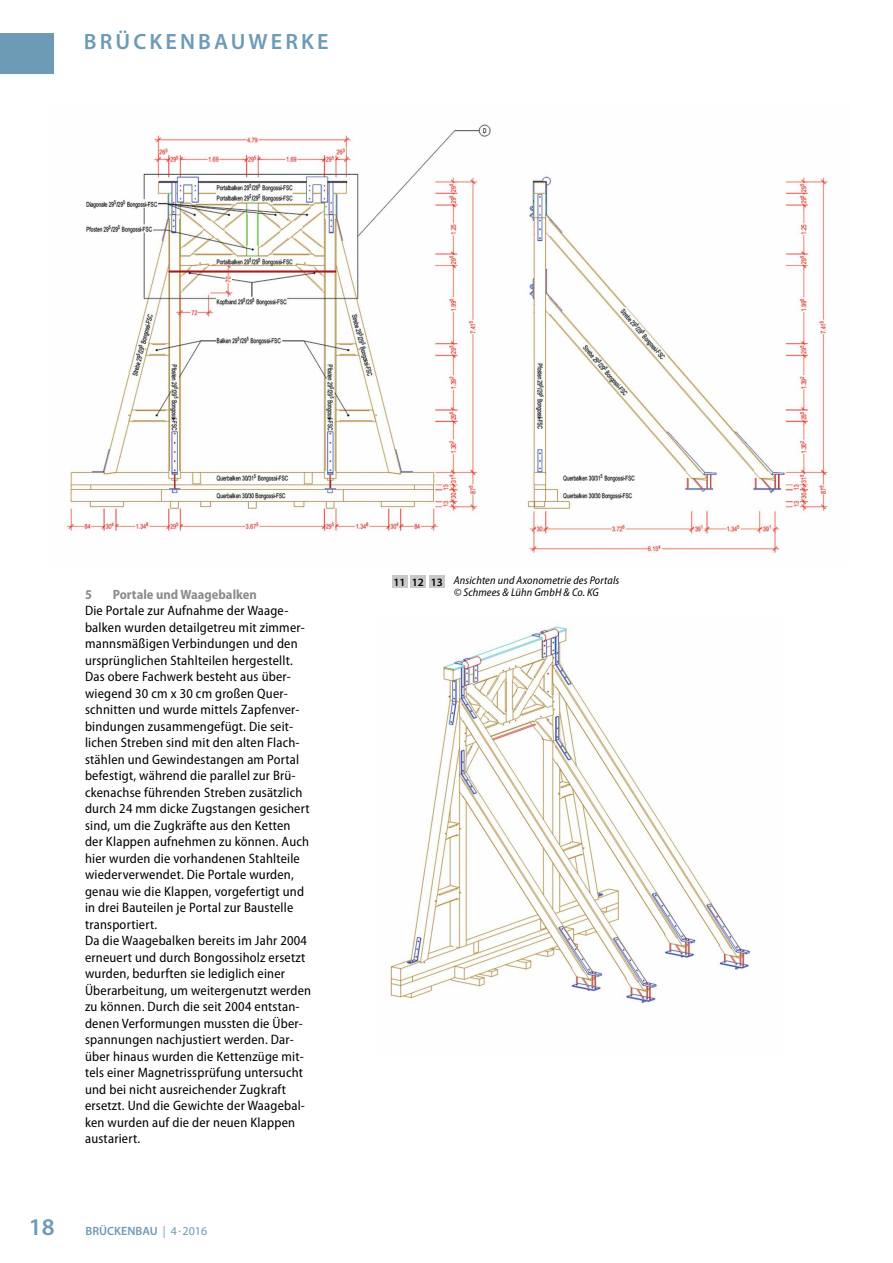
<style>
.page{position:relative;width:893px;height:1263px;background:#fff}
.page>*{position:absolute;margin:0;border:0;box-sizing:border-box;transform-origin:0 0}
.t1{font:600 24px "Myriad Pro";color:#6d9bb6}
.t2{font:600 22.2px "Myriad Pro";letter-spacing:.14em;color:#6d9bb6}
.t3{font:semi-condensed 13.65px/16.5px "Myriad Pro";letter-spacing:.015em;color:#000}
.t4{font:700 semi-condensed 13.5px "Myriad Pro";color:#8a8c8e}
.t5{font:600 12px "Myriad Pro";color:#6d9bb6}
.t6{font:italic semi-condensed 11.25px/12px "Myriad Pro";letter-spacing:.01em;color:#000}
.t7{font:600 11.25px "Myriad Pro";color:#000}
.s1{font-weight:400}
.s2{font-weight:600;font-style:normal;font-stretch:normal}
</style>
<div class="page">
<div style="left:0;top:33px;width:54px;height:40px;background:#6d9bb6"></div>
<div style="left:411px;top:576px;width:15px;height:12px;background:#c7c8ca"></div>
<div style="left:429px;top:576px;width:16px;height:12px;background:#c7c8ca"></div>
<div style="left:392px;top:576px;width:16px;height:12px;background:#c7c8ca"></div>
<img style="left:66px;top:124px;width:765px;height:429px">
<img style="left:389px;top:623px;width:361px;height:381px">
<h2 class="t2" style="left:84px;top:29px;width:246px">BRÜCKENBAUWERKE</h2>
<p class="t4" style="left:85px;top:586px;width:8px">5</p>
<p class="t4" style="left:113px;top:586px;width:146px">Portale und Waagebalken</p>
<p class="t3" style="left:85px;top:602px;width:228px">Die Portale zur Aufnahme der Waage&shy;balken wurden detailgetreu mit zimmer&shy;mannsmäßigen Verbindungen und den ursprünglichen Stahlteilen hergestellt.<br>Das obere Fachwerk besteht aus über&shy;wiegend 30 cm x 30 cm großen Quer&shy;schnitten und wurde mittels Zapfenver&shy;bindungen zusammengefügt. Die seit&shy;lichen Streben sind mit den alten Flach&shy;stählen und Gewindestangen am Portal befestigt, während die parallel zur Brü&shy;ckenachse führenden Streben zusätzlich durch 24 mm dicke Zugstangen gesichert sind, um die Zugkräfte aus den Ketten der Klappen aufnehmen zu können. Auch hier wurden die vorhandenen Stahlteile wiederverwendet. Die Portale wurden, genau wie die Klappen, vorgefertigt und in drei Bauteilen je Portal zur Baustelle transportiert.<br>Da die Waagebalken bereits im Jahr 2004 erneuert und durch Bongossiholz ersetzt wurden, bedurften sie lediglich einer Überarbeitung, um weitergenutzt werden zu können. Durch die seit 2004 entstan&shy;denen Verformungen mussten die Über&shy;spannungen nachjustiert werden. Dar&shy;über hinaus wurden die Kettenzüge mit&shy;tels einer Magnetrissprüfung untersucht und bei nicht ausreichender Zugkraft ersetzt. Und die Gewichte der Waagebal&shy;ken wurden auf die der neuen Klappen austariert.</p>
<h1 class="t1" style="left:29px;top:1214px;width:27px">18</h1>
<p class="t5" style="left:86px;top:1224px;width:123px">BRÜCKENBAU <span class="s1">| 4</span><sup>.</sup><span class="s1">2016</span></p>
<p class="t7" style="left:394px;top:576px;width:14px">11</p>
<p class="t6" style="left:454px;top:575px;width:167px;text-indent:-42px"><span class="s2">12 13</span> Ansichten und Axonometrie des Portals © Schmees &amp; Lühn GmbH &amp; Co. KG</p>
</div>
